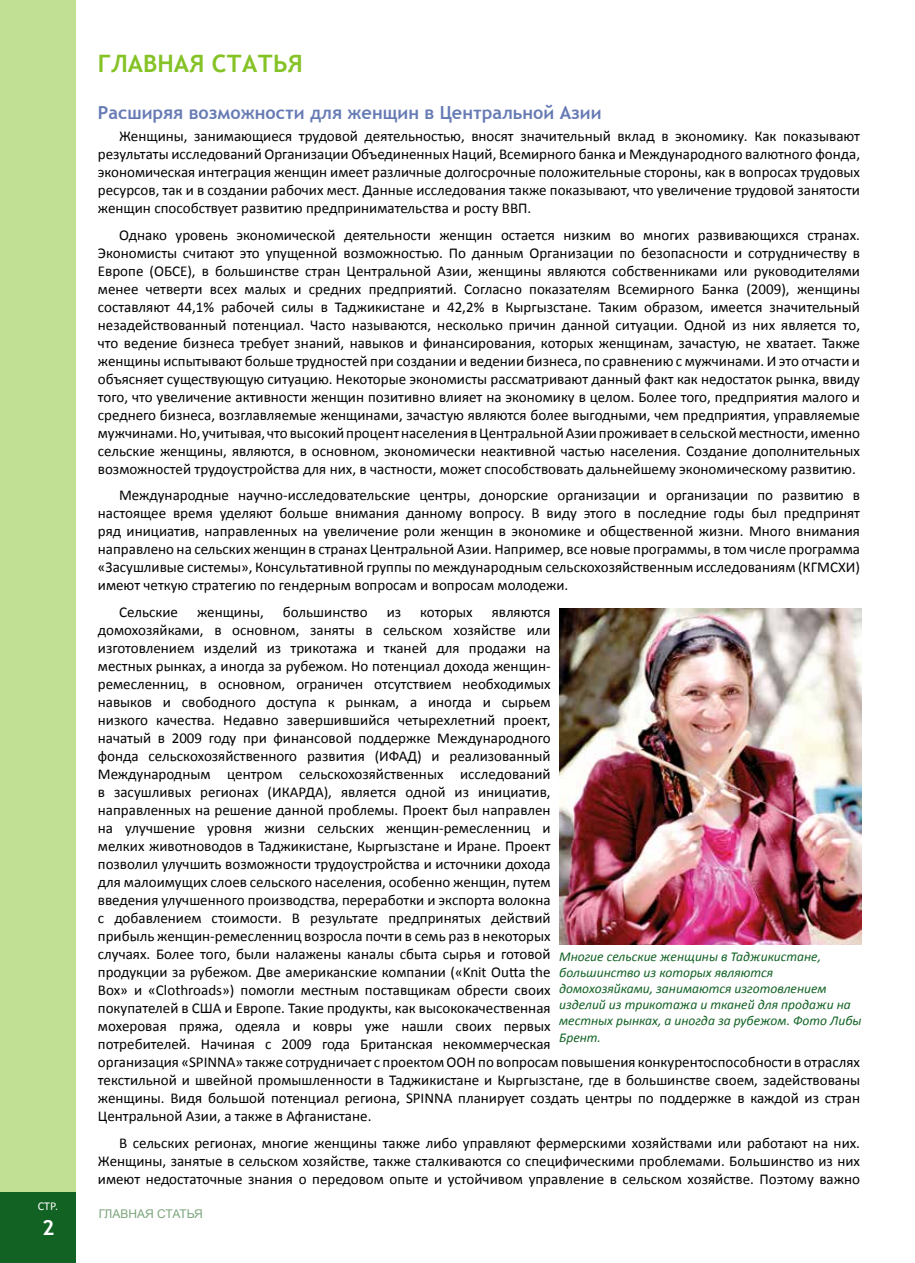
<style>
.page{position:relative;width:915px;height:1263px;background:#fff}
.page>*{position:absolute;margin:0;border:0;box-sizing:border-box;transform-origin:0 0}
.t1{font:700 24px "Trebuchet MS";color:#85c226}
.t2{font:700 21px "Trebuchet MS";color:#fff}
.t3{font:700 18px "Trebuchet MS";color:#667bb4}
.t4{font:15px/18px "Calibri";color:#000;text-align:justify}
.t5{font:italic 13.5px/16.2px "Calibri";color:#126224}
.t6{font:12px "Arial";color:#7da57d}
.t7{font:12px "Calibri";color:#fff}
</style>
<div class="page">
<div style="left:0;top:0;width:75px;height:1263px;background:#c2e093"></div>
<div style="left:0;top:1193px;width:75px;height:70px;background:#126224"></div>
<img style="left:559px;top:608px;width:302px;height:336px">
<p class="t7" style="left:38px;top:1198px;width:22px">СТР.</p>
<h2 class="t2" style="left:42px;top:1214px;width:14px">2</h2>
<h1 class="t1" style="left:98px;top:48px;width:206px">ГЛАВНАЯ СТАТЬЯ</h1>
<p class="t3" style="left:98px;top:101px;width:505px">Расширяя возможности для женщин в Центральной Азии</p>
<p class="t4" style="left:98px;top:127px;width:763px;text-indent:21px">Женщины, занимающиеся трудовой деятельностью, вносят значительный вклад в экономику. Как показывают результаты исследований Организации Объединенных Наций, Всемирного банка и Международного валютного фонда, экономическая интеграция женщин имеет различные долгосрочные положительные стороны, как в вопросах трудовых ресурсов, так и в создании рабочих мест. Данные исследования также показывают, что увеличение трудовой занятости женщин способствует развитию предпринимательства и росту ВВП.</p>
<p class="t4" style="left:98px;top:226px;width:763px;text-indent:21px">Однако уровень экономической деятельности женщин остается низким во многих развивающихся странах.<br>Экономисты считают это упущенной возможностью. По данным Организации по безопасности и сотрудничеству в Европе (ОБСЕ), в большинстве стран Центральной Азии, женщины являются собственниками или руководителями менее четверти всех малых и средних предприятий. Согласно показателям Всемирного Банка (2009), женщины составляют 44,1% рабочей силы в Таджикистане и 42,2% в Кыргызстане. Таким образом, имеется значительный незадействованный потенциал. Часто называются, несколько причин данной ситуации. Одной из них является то, что ведение бизнеса требует знаний, навыков и финансирования, которых женщинам, зачастую, не хватает. Также женщины испытывают больше трудностей при создании и ведении бизнеса, по сравнению с мужчинами. И это отчасти и объясняет существующую ситуацию. Некоторые экономисты рассматривают данный факт как недостаток рынка, ввиду того, что увеличение активности женщин позитивно влияет на экономику в целом. Более того, предприятия малого и среднего бизнеса, возглавляемые женщинами, зачастую являются более выгодными, чем предприятия, управляемые мужчинами. Но, учитывая, что высокий процент населения в Центральной Азии проживает в сельской местности, именно сельские женщины, являются, в основном, экономически неактивной частью населения. Создание дополнительных возможностей трудоустройства для них, в частности, может способствовать дальнейшему экономическому развитию.</p>
<p class="t4" style="left:98px;top:486px;width:763px;text-indent:21px">Международные научно-исследовательские центры, донорские организации и организации по развитию в настоящее время уделяют больше внимания данному вопросу. В виду этого в последние годы был предпринят ряд инициатив, направленных на увеличение роли женщин в экономике и общественной жизни. Много внимания направлено на сельских женщин в странах Центральной Азии. Например, все новые программы, в том числе программа «Засушливые системы», Консультативной группы по международным сельскохозяйственным исследованиям (КГМСХИ) имеют четкую стратегию по гендерным вопросам и вопросам молодежи.</p>
<p class="t4" style="left:119px;top:603px;width:60px">Сельские</p>
<p class="t4" style="left:197px;top:603px;width:68px">женщины,</p>
<p class="t4" style="left:283px;top:603px;width:86px">большинство</p>
<p class="t4" style="left:386px;top:603px;width:16px">из</p>
<p class="t4" style="left:420px;top:603px;width:54px">которых</p>
<p class="t4" style="left:98px;top:603px;width:763px;text-align:left;text-indent:394px">являются<br>домохозяйками, в основном, заняты в сельском хозяйстве или<br>изготовлением изделий из трикотажа и тканей для продажи на<br>местных рынках, а иногда за рубежом. Но потенциал дохода женщин-<br>ремесленниц, в основном, ограничен отсутствием необходимых<br>навыков и свободного доступа к рынкам, а иногда и сырьем<br>низкого качества. Недавно завершившийся четырехлетний проект,<br>начатый в 2009 году при финансовой поддержке Международного<br>фонда сельскохозяйственного развития (ИФАД) и реализованный<br>Международным центром сельскохозяйственных исследований<br>в засушливых регионах (ИКАРДА), является одной из инициатив,<br>направленных на решение данной проблемы. Проект был направлен<br>на улучшение уровня жизни сельских женщин-ремесленниц и<br>мелких животноводов в Таджикистане, Кыргызстане и Иране. Проект<br>позволил улучшить возможности трудоустройства и источники дохода<br>для малоимущих слоев сельского населения, особенно женщин, путем<br>введения улучшенного производства, переработки и экспорта волокна<br>с добавлением стоимости. В результате предпринятых действий<br>прибыль женщин-ремесленниц возросла почти в семь раз в некоторых<br>случаях. Более того, были налажены каналы сбыта сырья и готовой<br>продукции за рубежом. Две американские компании («Knit Outta the<br>Box» и «Clothroads») помогли местным поставщикам обрести своих<br>покупателей в США и Европе. Такие продукты, как высококачественная<br>мохеровая пряжа, одеяла и ковры уже нашли своих первых<br>потребителей. Начиная с 2009 года Британская некоммерческая<br>организация «SPINNA» также сотрудничает с проектом ООН по вопросам повышения конкурентоспособности в отраслях текстильной и швейной промышленности в Таджикистане и Кыргызстане, где в большинстве своем, задействованы женщины. Видя большой потенциал региона, SPINNA планирует создать центры по поддержке в каждой из стран Центральной Азии, а также в Афганистане.</p>
<p class="t4" style="left:98px;top:1133px;width:763px;text-indent:21px">В сельских регионах, многие женщины также либо управляют фермерскими хозяйствами или работают на них.<br>Женщины, занятые в сельском хозяйстве, также сталкиваются со специфическими проблемами. Большинство из них имеют недостаточные знания о передовом опыте и устойчивом управление в сельском хозяйстве. Поэтому важно</p>
<p class="t5" style="left:559px;top:947px;width:304px">Многие сельские женщины в Таджикистане, большинство из которых являются домохозяйками, занимаются изготовлением изделий из трикотажа и тканей для продажи на местных рынках, а иногда за рубежом. Фото Либы Брент.</p>
<p class="t6" style="left:99px;top:1205px;width:105px">ГЛАВНАЯ СТАТЬЯ</p>
</div>
